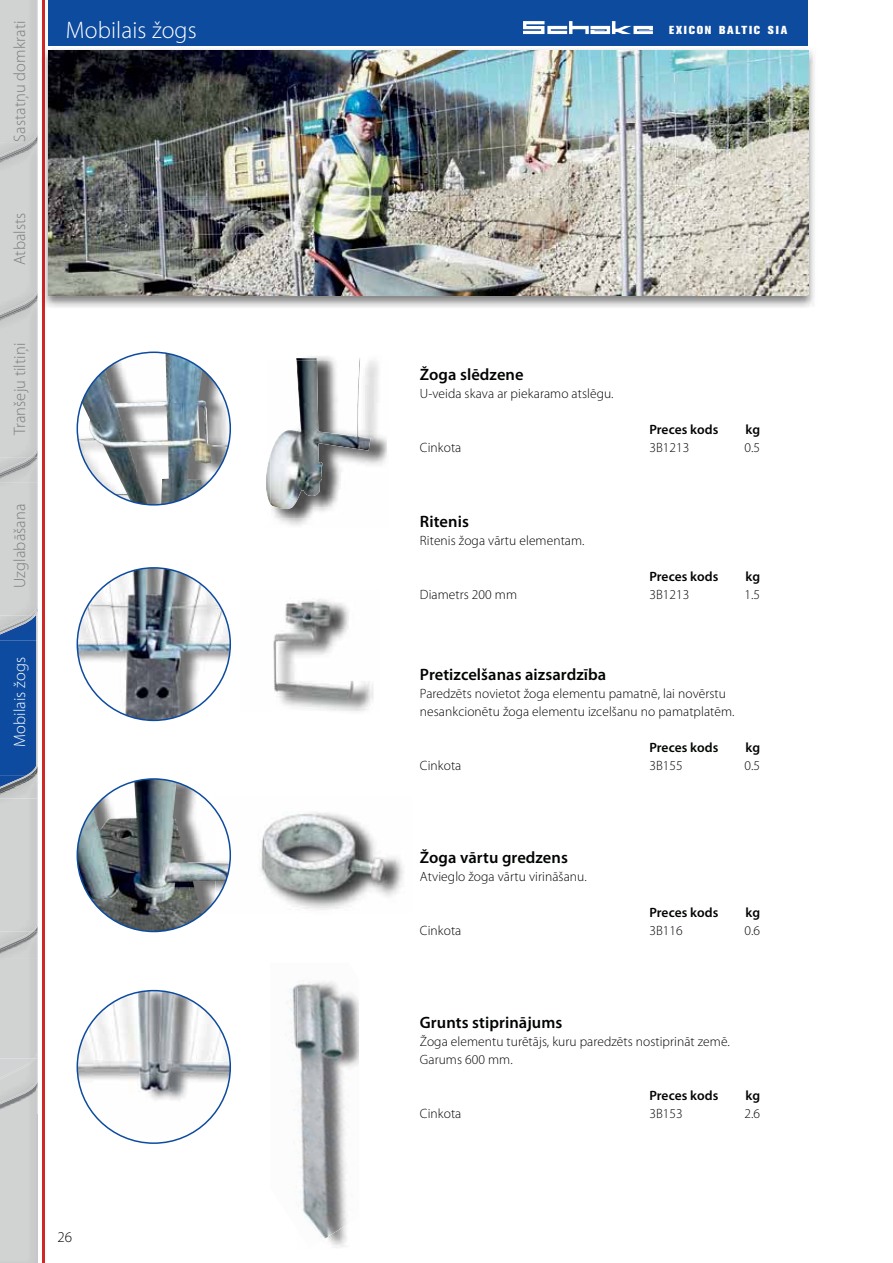
<style>
.page{position:relative;width:893px;height:1263px;background:#fff}
.page>*{position:absolute;margin:0;border:0;box-sizing:border-box;transform-origin:0 0}
.t1{font:300 24px "Myriad Pro";letter-spacing:.005em;color:#fff}
.t2{font:600 16.5px "Myriad Pro";letter-spacing:.005em;color:#000401}
.t3{font:300 16.5px "Myriad Pro";letter-spacing:.005em;color:#7a7d7e}
.t4{font:300 16.5px "Myriad Pro";letter-spacing:.005em;color:#fff}
.t5{font:300 15px "Myriad Pro";color:#000401}
.t6{font:300 13.5px/18px "Myriad Pro";letter-spacing:.005em;color:#000401}
.t7{font:600 13.5px "Myriad Pro";color:#000401}
.t8{font:800 11.55px "Akzidenz Grotesk BQ";letter-spacing:.155em;color:#fff}
</style>
<div class="page">
<img style="left:0;top:1104px;width:36px;height:10px">
<img style="left:36px;top:958px;width:2px;height:156px">
<img style="left:0;top:0;width:36px;height:1081px">
<img style="left:0;top:1058px;width:23px;height:8px">
<img style="left:0;top:1066px;width:23px;height:12px">
<svg style="left:23px;top:1054px;width:15px;height:39px"></svg>
<img style="left:0;top:1081px;width:36px;height:23px">
<img style="left:36px;top:1058px;width:2px;height:27px">
<img style="left:0;top:940px;width:38px;height:18px">
<img style="left:31px;top:798px;width:7px;height:127px">
<img style="left:0;top:931px;width:33px;height:17px">
<svg style="left:24px;top:925px;width:14px;height:15px"></svg>
<img style="left:29px;top:483px;width:9px;height:125px">
<img style="left:0;top:463px;width:38px;height:20px">
<img style="left:0;top:458px;width:29px;height:13px">
<img style="left:29px;top:325px;width:9px;height:125px">
<svg style="left:23px;top:450px;width:15px;height:13px"></svg>
<img style="left:0;top:305px;width:38px;height:20px">
<img style="left:0;top:300px;width:29px;height:13px">
<img style="left:29px;top:167px;width:9px;height:125px">
<svg style="left:23px;top:292px;width:15px;height:13px"></svg>
<img style="left:0;top:147px;width:38px;height:20px">
<img style="left:0;top:142px;width:29px;height:14px">
<img style="left:29px;top:0;width:9px;height:135px">
<svg style="left:23px;top:135px;width:15px;height:12px"></svg>
<div style="left:49px;top:0;width:759px;height:45px;background:#0d4b9f"></div>
<svg style="left:523px;top:21px;width:130px;height:13px"></svg>
<img style="left:0;top:782px;width:38px;height:16px">
<img style="left:13px;top:658px;width:16px;height:88px">
<svg style="left:23px;top:608px;width:15px;height:8px"></svg>
<svg style="left:23px;top:766px;width:15px;height:16px"></svg>
<img style="left:0;top:775px;width:29px;height:14px">
<img style="left:0;top:616px;width:38px;height:25px">
<hr style="left:42px;top:0;width:3px;height:1263px;background:#ce2827">
<img style="left:45px;top:49px;width:770px;height:259px">
<img style="left:49px;top:51px;width:759px;height:244px">
<img style="left:273px;top:633px;width:94px;height:78px">
<img style="left:287px;top:598px;width:87px;height:102px">
<img style="left:278px;top:604px;width:94px;height:104px">
<img style="left:271px;top:356px;width:116px;height:163px">
<img style="left:266px;top:466px;width:2px;height:32px">
<img style="left:268px;top:453px;width:3px;height:52px">
<img style="left:296px;top:357px;width:64px;height:3px">
<img style="left:271px;top:360px;width:99px;height:149px">
<img style="left:77px;top:568px;width:153px;height:152px;border-radius:50%">
<img style="left:230px;top:829px;width:97px;height:81px">
<img style="left:285px;top:812px;width:61px;height:5px">
<img style="left:267px;top:817px;width:137px;height:92px">
<img style="left:77px;top:779px;width:153px;height:152px">
<img style="left:78px;top:353px;width:150px;height:151px">
<img style="left:290px;top:985px;width:7px;height:59px">
<img style="left:295px;top:987px;width:2px;height:216px">
<img style="left:297px;top:981px;width:62px;height:267px">
<img style="left:85px;top:1102px;width:138px;height:35px">
<img style="left:77px;top:991px;width:153px;height:111px">
<h1 class="t1" style="left:66px;top:20px;width:132px">Mobilais žogs</h1>
<p class="t3" style="left:13px;top:142px;width:123px;rotate:-90deg">Sastatņu domkrati</p>
<p class="t8" style="left:669px;top:26px;width:120px">EXICON BALTIC SIA</p>
<p class="t3" style="left:13px;top:265px;width:54px;rotate:-90deg">Atbalsts</p>
<p class="t3" style="left:13px;top:435px;width:94px;rotate:-90deg">Tranšeju tiltiņi</p>
<p class="t3" style="left:13px;top:588px;width:86px;rotate:-90deg">Uzglabāšana</p>
<p class="t4" style="left:13px;top:747px;width:91px;rotate:-90deg">Mobilais žogs</p>
<p class="t5" style="left:57px;top:1231px;width:16px">26</p>
<p class="t2" style="left:420px;top:369px;width:105px">Žoga slēdzene</p>
<p class="t6" style="left:420px;top:386px;width:195px">U-veida skava ar piekaramo atslēgu.</p>
<p class="t7" style="left:649px;top:425px;width:70px">Preces kods</p>
<p class="t7" style="left:745px;top:425px;width:16px">kg</p>
<p class="t6" style="left:420px;top:440px;width:43px">Cinkota</p>
<p class="t6" style="left:649px;top:440px;width:42px">3B1213</p>
<p class="t6" style="left:744px;top:440px;width:17px">0.5</p>
<p class="t2" style="left:420px;top:516px;width:51px">Ritenis</p>
<p class="t6" style="left:420px;top:533px;width:166px">Ritenis žoga vārtu elementam.</p>
<p class="t7" style="left:649px;top:572px;width:70px">Preces kods</p>
<p class="t7" style="left:745px;top:572px;width:16px">kg</p>
<p class="t6" style="left:420px;top:587px;width:99px">Diametrs 200 mm</p>
<p class="t6" style="left:649px;top:587px;width:42px">3B1213</p>
<p class="t6" style="left:744px;top:587px;width:17px">1.5</p>
<p class="t2" style="left:420px;top:669px;width:188px">Pretizcelšanas aizsardzība</p>
<p class="t6" style="left:420px;top:686px;width:316px">Paredzēts novietot žoga elementu pamatnē, lai novērstu nesankcionētu žoga elementu izcelšanu no pamatplatēm.</p>
<p class="t7" style="left:649px;top:743px;width:70px">Preces kods</p>
<p class="t7" style="left:745px;top:743px;width:16px">kg</p>
<p class="t6" style="left:420px;top:758px;width:43px">Cinkota</p>
<p class="t6" style="left:649px;top:758px;width:35px">3B155</p>
<p class="t6" style="left:744px;top:758px;width:17px">0.5</p>
<p class="t2" style="left:420px;top:852px;width:150px">Žoga vārtu gredzens</p>
<p class="t6" style="left:420px;top:869px;width:168px">Atvieglo žoga vārtu virināšanu.</p>
<p class="t7" style="left:649px;top:908px;width:70px">Preces kods</p>
<p class="t7" style="left:745px;top:908px;width:16px">kg</p>
<p class="t6" style="left:420px;top:923px;width:43px">Cinkota</p>
<p class="t6" style="left:649px;top:923px;width:35px">3B116</p>
<p class="t6" style="left:744px;top:923px;width:17px">0.6</p>
<p class="t2" style="left:420px;top:1017px;width:144px">Grunts stiprinājums</p>
<p class="t6" style="left:420px;top:1034px;width:311px">Žoga elementu turētājs, kuru paredzēts nostiprināt zemē.<br>Garums 600 mm.</p>
<p class="t7" style="left:649px;top:1091px;width:70px">Preces kods</p>
<p class="t7" style="left:745px;top:1091px;width:16px">kg</p>
<p class="t6" style="left:420px;top:1106px;width:43px">Cinkota</p>
<p class="t6" style="left:649px;top:1106px;width:35px">3B153</p>
<p class="t6" style="left:744px;top:1106px;width:17px">2.6</p>
</div>
